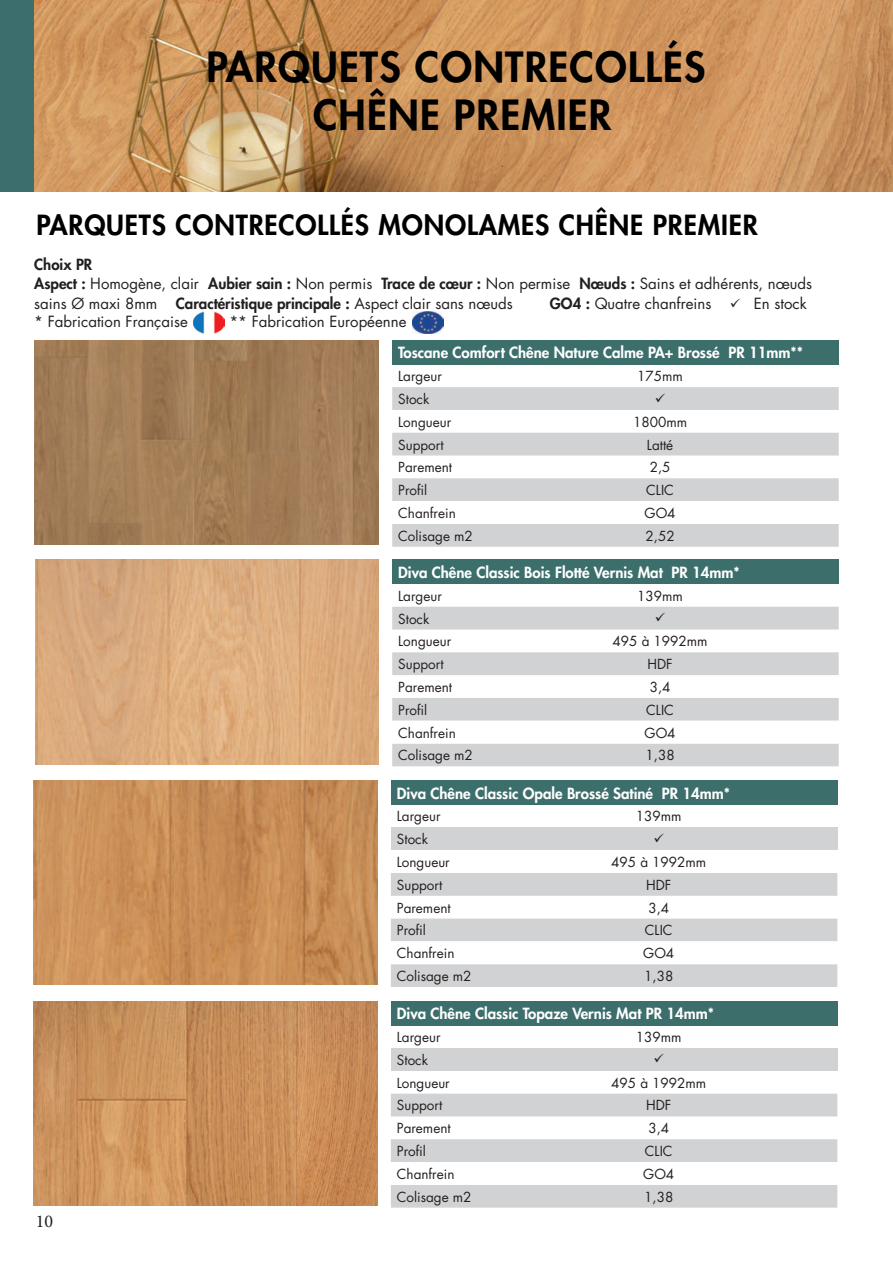
<style>
.page{position:relative;width:893px;height:1263px;background:#fff}
.page>*{position:absolute;margin:0;border:0;box-sizing:border-box;transform-origin:0 0}
.t1{font:800 40.5px "Futura LT";letter-spacing:.03em;color:#000}
.t2{font:800 27px "Futura LT";letter-spacing:.03em;color:#000}
.t3{font:18px "Minion Pro";color:#231f20}
.t4{font:15px/19.5px "Futura LT";color:#231f20}
.t5{font:800 15px "Futura LT";color:#fff}
.t6{font:800 15px "Futura LT";color:#231f20}
.t7{font:13.5px "Futura LT";color:#231f20}
.s1{font-weight:800}
</style>
<div class="page">
<img style="left:33px;top:0;width:860px;height:191px">
<img style="left:35px;top:340px;width:344px;height:205px">
<div style="left:392px;top:340px;width:447px;height:24px;background:#3c6e6c"></div>
<svg style="left:392px;top:433px;width:447px;height:114px;fill:#d1d2d4"></svg>
<svg style="left:392px;top:501px;width:447px;height:23px"></svg>
<img style="left:35px;top:560px;width:344px;height:204px">
<div style="left:392px;top:560px;width:447px;height:24px;background:#3c6e6c"></div>
<svg style="left:392px;top:652px;width:447px;height:114px;fill:#d1d2d4"></svg>
<svg style="left:392px;top:721px;width:447px;height:22px"></svg>
<img style="left:34px;top:780px;width:344px;height:205px">
<div style="left:391px;top:780px;width:446px;height:24px;background:#3c6e6c"></div>
<div style="left:391px;top:827px;width:89px;height:23px;background:#d1d2d4"></div>
<div style="left:480px;top:827px;width:357px;height:23px;background:#d1d2d4"></div>
<svg style="left:391px;top:873px;width:446px;height:114px;fill:#d1d2d4"></svg>
<svg style="left:391px;top:941px;width:446px;height:23px"></svg>
<img style="left:34px;top:1001px;width:344px;height:204px">
<div style="left:391px;top:1001px;width:446px;height:24px;background:#3c6e6c"></div>
<div style="left:391px;top:1048px;width:89px;height:23px;background:#d1d2d4"></div>
<div style="left:480px;top:1048px;width:357px;height:23px;background:#d1d2d4"></div>
<svg style="left:391px;top:1094px;width:446px;height:114px;fill:#d1d2d4"></svg>
<svg style="left:391px;top:1162px;width:446px;height:23px"></svg>
<div style="left:0;top:0;width:33px;height:191px;background:#3c6e6d"></div>
<img style="left:193px;top:311px;width:31px;height:22px">
<img style="left:412px;top:311px;width:31px;height:22px">
<div style="left:392px;top:387px;width:447px;height:23px;background:#d1d2d4"></div>
<div style="left:392px;top:607px;width:447px;height:22px;background:#d1d2d4"></div>
<p class="t1" style="left:206px;top:40px;width:500px">PARQUETS CONTRECOLLÉS</p>
<p class="t1" style="left:313px;top:88px;width:300px">CHÊNE PREMIER</p>
<p class="t2" style="left:36px;top:207px;width:723px">PARQUETS CONTRECOLLÉS MONOLAMES CHÊNE PREMIER</p>
<p class="t6" style="left:34px;top:254px;width:59px">Choix PR</p>
<p class="t4" style="left:34px;top:274px;width:779px"><span class="s1">Aspect :</span> Homogène, clair <span class="s1">Aubier sain :</span> Non permis <span class="s1">Trace de cœur :</span> Non permise <span class="s1">Nœuds :</span> Sains et adhérents, nœuds sains Ø maxi 8mm <span class="s1">Caractéristique principale :</span> Aspect clair sans nœuds</p>
<p class="t4" style="left:550px;top:294px;width:258px"><span class="s1">GO4 :</span> Quatre chanfreins ✓ En stock</p>
<p class="t4" style="left:34px;top:312px;width:155px">* Fabrication Française</p>
<p class="t4" style="left:229px;top:312px;width:179px">** Fabrication Européenne</p>
<p class="t5" style="left:398px;top:343px;width:406px">Toscane Comfort Chêne Nature Calme PA+ Brossé PR 11mm**</p>
<p class="t7" style="left:398px;top:367px;width:45px">Largeur</p>
<p class="t7" style="left:637px;top:367px;width:47px">175mm</p>
<p class="t7" style="left:398px;top:390px;width:33px">Stock</p>
<p class="t7" style="left:398px;top:413px;width:54px">Longueur</p>
<p class="t7" style="left:633px;top:413px;width:56px">1800mm</p>
<p class="t7" style="left:398px;top:436px;width:47px">Support</p>
<p class="t7" style="left:647px;top:436px;width:28px">Latté</p>
<p class="t7" style="left:398px;top:459px;width:55px">Parement</p>
<p class="t7" style="left:650px;top:459px;width:22px">2,5</p>
<p class="t7" style="left:398px;top:481px;width:30px">Profil</p>
<p class="t7" style="left:646px;top:481px;width:29px">CLIC</p>
<p class="t7" style="left:398px;top:504px;width:59px">Chanfrein</p>
<p class="t7" style="left:645px;top:504px;width:33px">GO4</p>
<p class="t7" style="left:398px;top:527px;width:76px">Colisage m2</p>
<p class="t7" style="left:646px;top:527px;width:31px">2,52</p>
<h3 class="t3" style="left:36px;top:1209px;width:19px">10</h3>
<p class="t5" style="left:398px;top:562px;width:343px">Diva Chêne Classic Bois Flotté Vernis Mat PR 14mm*</p>
<p class="t7" style="left:398px;top:587px;width:45px">Largeur</p>
<p class="t7" style="left:637px;top:587px;width:47px">139mm</p>
<p class="t7" style="left:398px;top:610px;width:33px">Stock</p>
<p class="t7" style="left:398px;top:633px;width:54px">Longueur</p>
<p class="t7" style="left:613px;top:633px;width:97px">495 à 1992mm</p>
<p class="t7" style="left:398px;top:655px;width:47px">Support</p>
<p class="t7" style="left:647px;top:655px;width:27px">HDF</p>
<p class="t7" style="left:398px;top:678px;width:55px">Parement</p>
<p class="t7" style="left:650px;top:678px;width:22px">3,4</p>
<p class="t7" style="left:398px;top:701px;width:30px">Profil</p>
<p class="t7" style="left:646px;top:701px;width:29px">CLIC</p>
<p class="t7" style="left:398px;top:724px;width:59px">Chanfrein</p>
<p class="t7" style="left:645px;top:724px;width:33px">GO4</p>
<p class="t7" style="left:398px;top:747px;width:76px">Colisage m2</p>
<p class="t7" style="left:646px;top:747px;width:31px">1,38</p>
<p class="t5" style="left:397px;top:783px;width:335px">Diva Chêne Classic Opale Brossé Satiné PR 14mm*</p>
<p class="t7" style="left:397px;top:808px;width:45px">Largeur</p>
<p class="t7" style="left:636px;top:808px;width:47px">139mm</p>
<p class="t7" style="left:397px;top:830px;width:33px">Stock</p>
<p class="t7" style="left:397px;top:853px;width:54px">Longueur</p>
<p class="t7" style="left:611px;top:853px;width:97px">495 à 1992mm</p>
<p class="t7" style="left:397px;top:876px;width:47px">Support</p>
<p class="t7" style="left:646px;top:876px;width:27px">HDF</p>
<p class="t7" style="left:397px;top:899px;width:55px">Parement</p>
<p class="t7" style="left:648px;top:899px;width:22px">3,4</p>
<p class="t7" style="left:397px;top:922px;width:30px">Profil</p>
<p class="t7" style="left:645px;top:922px;width:29px">CLIC</p>
<p class="t7" style="left:397px;top:945px;width:59px">Chanfrein</p>
<p class="t7" style="left:643px;top:945px;width:33px">GO4</p>
<p class="t7" style="left:397px;top:967px;width:76px">Colisage m2</p>
<p class="t7" style="left:644px;top:967px;width:31px">1,38</p>
<p class="t5" style="left:397px;top:1004px;width:319px">Diva Chêne Classic Topaze Vernis Mat PR 14mm*</p>
<p class="t7" style="left:397px;top:1028px;width:45px">Largeur</p>
<p class="t7" style="left:636px;top:1028px;width:47px">139mm</p>
<p class="t7" style="left:397px;top:1051px;width:33px">Stock</p>
<p class="t7" style="left:397px;top:1074px;width:54px">Longueur</p>
<p class="t7" style="left:611px;top:1074px;width:97px">495 à 1992mm</p>
<p class="t7" style="left:397px;top:1097px;width:47px">Support</p>
<p class="t7" style="left:646px;top:1097px;width:27px">HDF</p>
<p class="t7" style="left:397px;top:1120px;width:55px">Parement</p>
<p class="t7" style="left:648px;top:1120px;width:22px">3,4</p>
<p class="t7" style="left:397px;top:1142px;width:30px">Profil</p>
<p class="t7" style="left:645px;top:1142px;width:29px">CLIC</p>
<p class="t7" style="left:397px;top:1165px;width:59px">Chanfrein</p>
<p class="t7" style="left:643px;top:1165px;width:33px">GO4</p>
<p class="t7" style="left:397px;top:1188px;width:76px">Colisage m2</p>
<p class="t7" style="left:644px;top:1188px;width:31px">1,38</p>
</div>
